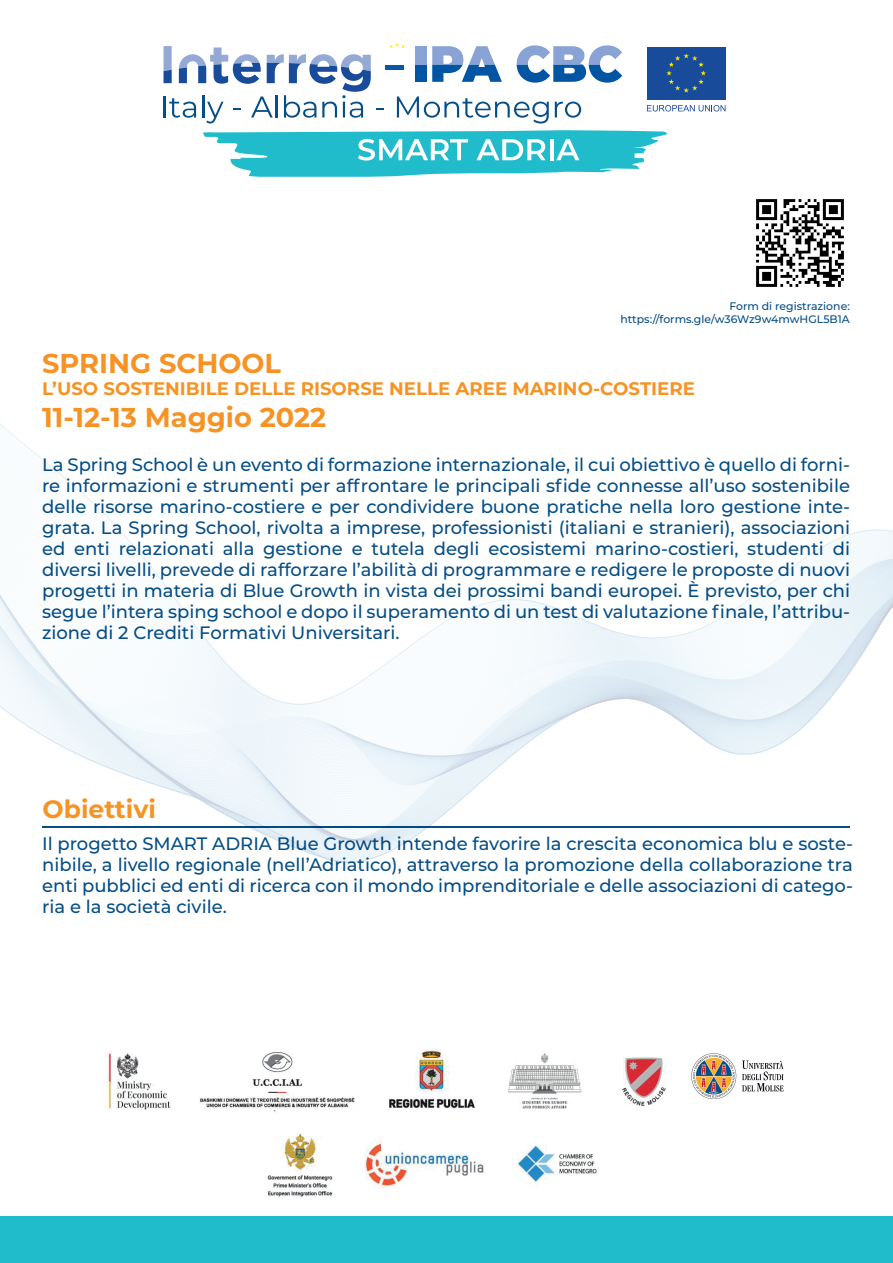
<style>
.page{position:relative;width:893px;height:1263px;background:#fff}
.page>*{position:absolute;margin:0;border:0;box-sizing:border-box;transform-origin:0 0}
.t1{font:700 27.3px "Montserrat";color:#f69324}
.t2{font:700 25.05px "Montserrat";color:#f69324}
.t3{font:700 18.15px "Montserrat";color:#f69324}
.t4{font:500 18px/21px "Montserrat";color:#064e86;text-align:justify}
.t5{font:500 10.95px/13px "Montserrat";color:#064e86;text-align:right}
</style>
<div class="page">
<img style="left:756px;top:199px;width:88px;height:88px">
<svg style="left:0;top:424px;width:893px;height:281px"></svg>
<img style="left:103px;top:1048px;width:563px;height:62px">
<img style="left:246px;top:1110px;width:405px;height:107px">
<img style="left:691px;top:1053px;width:93px;height:46px">
<div style="left:647px;top:47px;width:78px;height:52px;background:#194b9b"></div>
<svg style="left:666px;top:53px;width:40px;height:40px"></svg>
<svg style="left:647px;top:105px;width:78px;height:6px"></svg>
<svg style="left:163px;top:43px;width:459px;height:80px"></svg>
<svg style="left:203px;top:130px;width:464px;height:47px"></svg>
<div style="left:385px;top:65px;width:18px;height:5px;background:#0757a8"></div>
<div style="left:0;top:1217px;width:893px;height:46px;background:#21bccc"></div>
<p class="t5" style="left:620px;top:299px;width:231px">Form di registrazione: https://forms.gle/w36Wz9w4mwHGL5B1A</p>
<h1 class="t1" style="left:42px;top:343px;width:240px">SPRING SCHOOL</h1>
<p class="t3" style="left:42px;top:375px;width:654px">L’USO SOSTENIBILE DELLE RISORSE NELLE AREE MARINO-COSTIERE</p>
<h1 class="t1" style="left:42px;top:398px;width:286px">11-12-13 Maggio 2022</h1>
<p class="t4" style="left:42px;top:453px;width:809px">La Spring School è un evento di formazione internazionale, il cui obiettivo è quello di forni&shy;re informazioni e strumenti per affrontare le principali sfide connesse all’uso sostenibile delle risorse marino-costiere e per condividere buone pratiche nella loro gestione inte&shy;grata. La Spring School, rivolta a imprese, professionisti (italiani e stranieri), associazioni ed enti relazionati alla gestione e tutela degli ecosistemi marino-costieri, studenti di diversi livelli, prevede di rafforzare l’abilità di programmare e redigere le proposte di nuovi progetti in materia di Blue Growth in vista dei prossimi bandi europei. È previsto, per chi segue l’intera sping school e dopo il superamento di un test di valutazione finale, l’attribu&shy;zione di 2 Crediti Formativi Universitari.</p>
<h2 class="t2" style="left:43px;top:791px;width:115px">Obiettivi</h2>
<p class="t4" style="left:42px;top:833px;width:812px">Il progetto SMART ADRIA Blue Growth intende favorire la crescita economica blu e soste&shy;nibile, a livello regionale (nell’Adriatico), attraverso la promozione della collaborazione tra enti pubblici ed enti di ricerca con il mondo imprenditoriale e delle associazioni di catego&shy;ria e la società civile.</p>
</div>
